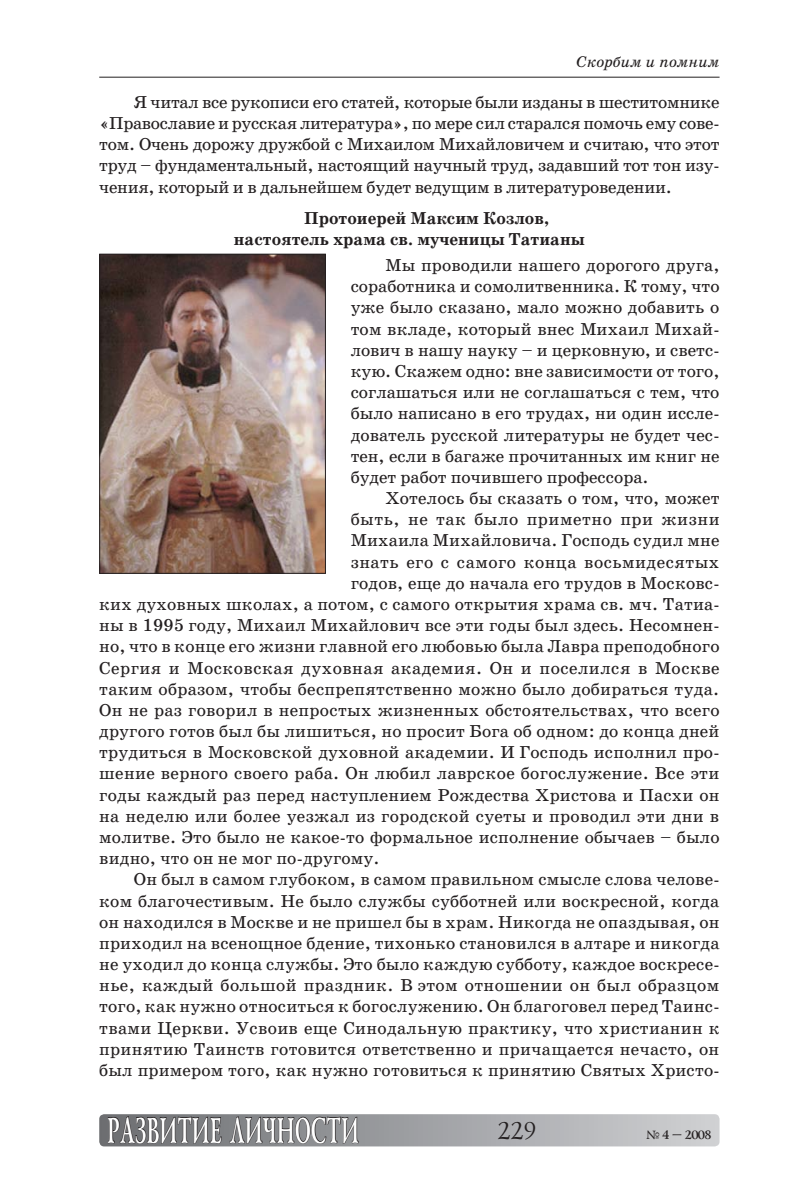
<style>
.page{position:relative;width:794px;height:1191px;background:#fff}
.page>*{position:absolute;margin:0;border:0;box-sizing:border-box;transform-origin:0 0}
.t1{font:700 36.75px "Lazurski C";color:#fff;scale:.57 1}
.t2{font:24.5px "Lazurski C";color:#231f20}
.Text{font:17.5px/21.2px "School Book C";letter-spacing:.01em;color:#231f20;text-align:justify}
.Text-2{font:17.5px "School Book C";letter-spacing:.03em;color:#231f20}
.Text-3{font:17.5px/21.2px "PM School Book Bold Cyrillic";color:#231f20}
.t3{font:15.75px "PM School Book Italic Cyrillic";color:#231f20}
.t4{font:700 12.25px "Lazurski C";color:#231f20}
</style>
<div class="page">
<div style="left:99px;top:1114px;width:620px;height:32px;background:linear-gradient(to right,#6b6d70,#d0d0d3);border-radius:5px"></div>
<svg style="left:108px;top:1115px;width:114px;height:29px;background:#5e5e60"></svg>
<svg style="left:230px;top:1116px;width:129px;height:28px;background:#6e6e71"></svg>
<hr style="left:99px;top:77px;width:620px;height:1px;background:#231f20">
<img style="left:101px;top:256px;width:223px;height:316px">
<div style="left:99px;top:254px;width:227px;height:320px;border:1px solid #231f20"></div>
<p class="t3" style="left:576px;top:53px;width:145px">Скорбим и помним</p>
<p class="Text" style="left:99px;top:92px;width:622px;text-indent:35px">Я читал все рукописи его статей, которые были изданы в шеститомнике «Православие и русская литература», по мере сил старался помочь ему сове&shy;том. Очень дорожу дружбой с Михаилом Михайловичем и считаю, что этот труд – фундаментальный, настоящий научный труд, задавший тот тон изу&shy;чения, который и в дальнейшем будет ведущим в литературоведении.</p>
<p class="Text-3" style="left:234px;top:207px;width:352px;text-indent:70px">Протоиерей Максим Козлов, настоятель храма св. мученицы Татианы</p>
<p class="Text" style="left:351px;top:255px;width:370px;text-indent:35px">Мы проводили нашего дорогого друга, соработника и сомолитвенника. К тому, что уже было сказано, мало можно добавить о том вкладе, который внес Михаил Михай&shy;лович в нашу науку – и церковную, и светс&shy;кую. Скажем одно: вне зависимости от того, соглашаться или не соглашаться с тем, что было написано в его трудах, ни один иссле&shy;дователь русской литературы не будет чес&shy;тен, если в багаже прочитанных им книг не будет работ почившего профессора.</p>
<p class="Text" style="left:385px;top:488px;width:336px">Хотелось бы сказать о том, что, может</p>
<p class="Text-2" style="left:351px;top:510px;width:370px">быть, не так было приметно при жизни</p>
<p class="Text" style="left:351px;top:530px;width:370px">Михаила Михайловича. Господь судил мне</p>
<p class="Text-2" style="left:351px;top:552px;width:370px">знать его с самого конца восьмидесятых</p>
<p class="Text" style="left:351px;top:572px;width:370px">годов, еще до начала его трудов в Московс-</p>
<p class="Text" style="left:99px;top:593px;width:622px">ких духовных школах, а потом, с самого открытия храма св. мч. Татиа-</p>
<p class="Text" style="left:99px;top:615px;width:622px">ны в 1995 году, Михаил Михайлович все эти годы был здесь. Несомнен-</p>
<p class="Text" style="left:99px;top:636px;width:622px">но, что в конце его жизни главной его любовью была Лавра преподобного</p>
<p class="Text-2" style="left:99px;top:658px;width:622px">Сергия и Московская духовная академия. Он и поселился в Москве</p>
<p class="Text" style="left:99px;top:678px;width:621px">таким образом, чтобы беспрепятственно можно было добираться туда.</p>
<p class="Text" style="left:99px;top:699px;width:622px">Он не раз говорил в непростых жизненных обстоятельствах, что всего</p>
<p class="Text" style="left:99px;top:721px;width:621px">другого готов был бы лишиться, но просит Бога об одном: до конца дней</p>
<p class="Text" style="left:99px;top:742px;width:622px">трудиться в Московской духовной академии. И Господь исполнил про-</p>
<p class="Text" style="left:99px;top:763px;width:621px">шение верного своего раба. Он любил лаврское богослужение. Все эти</p>
<p class="Text" style="left:99px;top:784px;width:621px">годы каждый раз перед наступлением Рождества Христова и Пасхи он</p>
<p class="Text" style="left:99px;top:805px;width:621px">на неделю или более уезжал из городской суеты и проводил эти дни в</p>
<p class="Text" style="left:99px;top:826px;width:622px">молитве. Это было не какое-то формальное исполнение обычаев – было</p>
<p class="Text" style="left:99px;top:848px;width:282px">видно, что он не мог по-другому.</p>
<p class="Text" style="left:99px;top:869px;width:622px;text-indent:35px">Он был в самом глубоком, в самом правильном смысле слова челове&shy;ком благочестивым. Не было службы субботней или воскресной, когда он находился в Москве и не пришел бы в храм. Никогда не опаздывая, он приходил на всенощное бдение, тихонько становился в алтаре и никогда не уходил до конца службы. Это было каждую субботу, каждое воскресе&shy;нье, каждый большой праздник. В этом отношении он был образцом того, как нужно относиться к богослужению. Он благоговел перед Таинс&shy;твами Церкви. Усвоив еще Синодальную практику, что христианин к принятию Таинств готовится ответственно и причащается нечасто, он был примером того, как нужно готовиться к принятию Святых Христо-</p>
<h1 class="t1" style="left:106px;top:1109px;width:49px">РАЗВИТИЕ</h1>
<h1 class="t1" style="left:229px;top:1109px;width:112px">ЛИЧНОСТИ</h1>
<h2 class="t2" style="left:496px;top:1116px;width:38px">229</h2>
<p class="t4" style="left:646px;top:1128px;width:66px">№ 4 – 2008</p>
</div>
